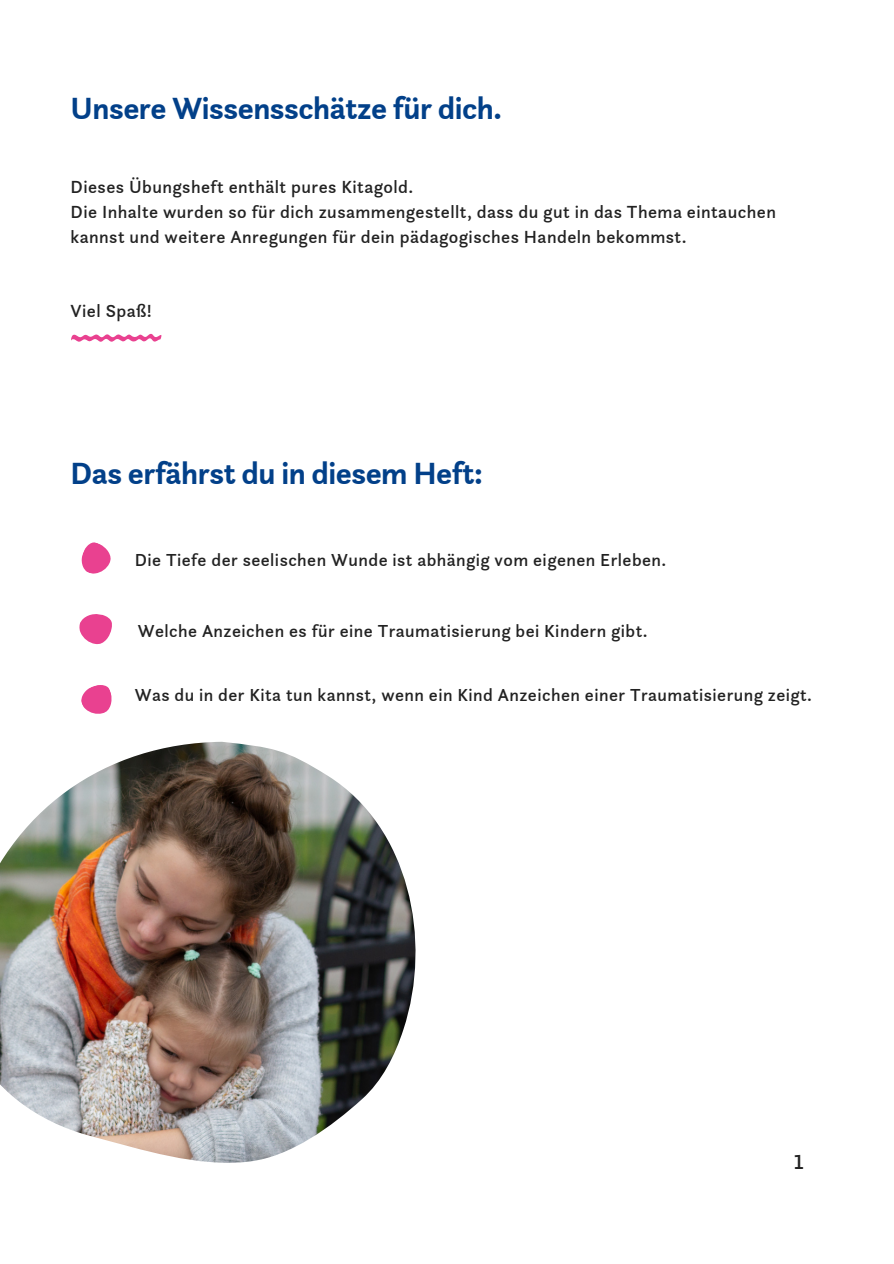
<style>
.page{position:relative;width:894px;height:1264px;background:#fff}
.page>*{position:absolute;margin:0;border:0;box-sizing:border-box;transform-origin:0 0}
.t1{font:700 31.5px "Questa Sans";letter-spacing:-.04em;color:#024089}
.t2{font:500 21px "Questa Sans";color:#222}
.t3{font:500 18px/24.8px "Questa Sans";color:#222}
.t4{font:500 17.85px "Questa Sans";color:#222}
</style>
<div class="page">
<svg style="left:79px;top:614px;width:33px;height:31px"></svg>
<svg style="left:81px;top:685px;width:31px;height:29px"></svg>
<svg style="left:81px;top:542px;width:30px;height:31px"></svg>
<svg style="left:71px;top:334px;width:90px;height:8px"></svg>
<img style="left:0;top:741px;width:416px;height:421px">
<h1 class="t1" style="left:71px;top:88px;width:433px">Unsere Wissensschätze für dich.</h1>
<p class="t3" style="left:71px;top:175px;width:707px">Dieses Übungsheft enthält pures Kitagold.<br>Die Inhalte wurden so für dich zusammengestellt, dass du gut in das Thema eintauchen kannst und weitere Anregungen für dein pädagogisches Handeln bekommst.</p>
<p class="t3" style="left:71px;top:299px;width:83px">Viel Spaß!</p>
<h1 class="t1" style="left:71px;top:453px;width:414px">Das erfährst du in diesem Heft:</h1>
<p class="t4" style="left:135px;top:549px;width:533px">Die Tiefe der seelischen Wunde ist abhängig vom eigenen Erleben.</p>
<p class="t4" style="left:138px;top:619px;width:511px">Welche Anzeichen es für eine Traumatisierung bei Kindern gibt.</p>
<p class="t4" style="left:135px;top:683px;width:679px">Was du in der Kita tun kannst, wenn ein Kind Anzeichen einer Traumatisierung zeigt.</p>
<p class="t2" style="left:792px;top:1148px;width:13px">1</p>
</div>
